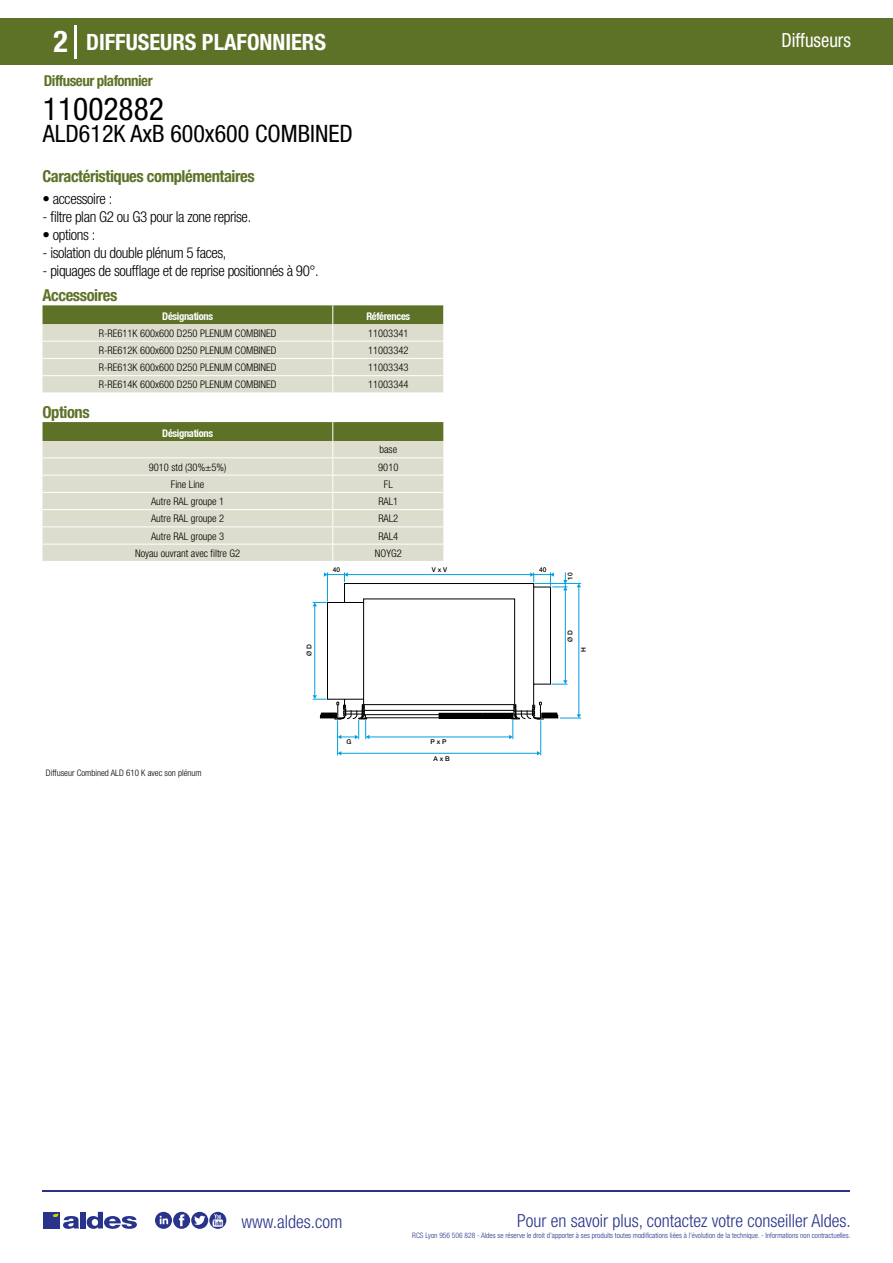
<style>
.page{position:relative;width:893px;height:1263px;background:#fff}
.page>*{position:absolute;margin:0;border:0;box-sizing:border-box;transform-origin:0 0}
.t1{font:condensed 31.5px "Helvetica Neue LT Std";color:#000}
.t2{font:700 condensed 30px "Helvetica Neue LT Std";color:#fff}
.t3{font:condensed 24px "Helvetica Neue LT Std";color:#000}
.t4{font:700 condensed 22.5px "Helvetica Neue LT Std";color:#fff}
.t5{font:condensed 19.5px "Helvetica Neue LT Std";color:#fff;scale:.95 1}
.t6{font:300 condensed 18px "Helvetica Neue";color:#28348b}
.t7{font:700 condensed 16.5px "Helvetica Neue LT Std";letter-spacing:-.025em;color:#5d7227}
.t8{font:300 condensed 15px "Helvetica Neue LT Std";letter-spacing:-.025em;color:#000}
.t9{font:700 condensed 15px "Helvetica Neue LT Std";letter-spacing:-.035em;color:#5d7227}
.t10{font:300 condensed 10.5px "Helvetica Neue";color:#000}
.t11{font:700 condensed 10.5px "Helvetica Neue";letter-spacing:-.03em;color:#fff}
.t12{font:300 condensed 9px "Helvetica Neue";color:#000}
.t13{font:300 condensed 7.5px "Helvetica Neue";color:#28348b}
.t14{font:500 6.6px "Helvetica Neue";color:#000}
</style>
<div class="page">
<div style="left:0;top:18px;width:893px;height:46px;background:#5d7227"></div>
<hr style="left:74px;top:25px;width:2px;height:33px;background:#fff">
<hr style="left:43px;top:1190px;width:807px;height:1px;background:#28348b">
<svg style="left:155px;top:1212px;width:71px;height:17px"></svg>
<div style="left:43px;top:1212px;width:17px;height:16px;background:#28348b"></div>
<div style="left:80px;top:1212px;width:6px;height:16px;background:#28348b"></div>
<svg style="left:87px;top:1212px;width:50px;height:17px"></svg>
<svg style="left:53px;top:1213px;width:26px;height:16px"></svg>
<svg style="left:43px;top:305px;width:401px;height:88px;background:#c3c8ac"></svg>
<svg style="left:43px;top:422px;width:401px;height:139px;background:#cdd0b8"></svg>
<hr style="left:337px;top:720px;width:1px;height:35px;background:#009fe3">
<hr style="left:540px;top:720px;width:1px;height:35px;background:#009fe3">
<hr style="left:341px;top:753px;width:197px;height:1px;background:#009fe3">
<svg style="left:537px;top:751px;width:4px;height:4px"></svg>
<svg style="left:313px;top:572px;width:268px;height:167px"></svg>
<h2 class="t2" style="left:54px;top:24px;width:16px">2</h2>
<h3 class="t4" style="left:86px;top:28px;width:242px">DIFFUSEURS PLAFONNIERS</h3>
<h3 class="t5" style="left:781px;top:29px;width:75px">Diffuseurs</h3>
<h3 class="t9" style="left:44px;top:71px;width:110px">Diffuseur plafonnier</h3>
<h1 class="t1" style="left:43px;top:91px;width:122px">11002882</h1>
<h3 class="t3" style="left:43px;top:120px;width:311px">ALD612K AxB 600x600 COMBINED</h3>
<h3 class="t7" style="left:43px;top:166px;width:214px">Caractéristiques complémentaires</h3>
<h3 class="t8" style="left:43px;top:190px;width:71px">• accessoire :</h3>
<h3 class="t8" style="left:43px;top:208px;width:210px">- filtre plan G2 ou G3 pour la zone reprise.</h3>
<h3 class="t8" style="left:43px;top:226px;width:54px">• options :</h3>
<h3 class="t8" style="left:43px;top:244px;width:186px">- isolation du double plénum 5 faces,</h3>
<h3 class="t8" style="left:43px;top:262px;width:278px">- piquages de soufflage et de reprise positionnés à 90°.</h3>
<h3 class="t7" style="left:43px;top:285px;width:76px">Accessoires</h3>
<h3 class="t7" style="left:43px;top:402px;width:49px">Options</h3>
<p class="t11" style="left:162px;top:310px;width:52px">Désignations</p>
<p class="t11" style="left:366px;top:310px;width:45px">Références</p>
<p class="t10" style="left:99px;top:327px;width:179px">R-RE611K 600x600 D250 PLENUM COMBINED</p>
<p class="t10" style="left:368px;top:327px;width:42px">11003341</p>
<p class="t10" style="left:99px;top:344px;width:179px">R-RE612K 600x600 D250 PLENUM COMBINED</p>
<p class="t10" style="left:368px;top:344px;width:42px">11003342</p>
<p class="t10" style="left:99px;top:361px;width:179px">R-RE613K 600x600 D250 PLENUM COMBINED</p>
<p class="t10" style="left:368px;top:361px;width:42px">11003343</p>
<p class="t10" style="left:99px;top:379px;width:179px">R-RE614K 600x600 D250 PLENUM COMBINED</p>
<p class="t10" style="left:368px;top:379px;width:42px">11003344</p>
<p class="t11" style="left:162px;top:426px;width:52px">Désignations</p>
<p class="t10" style="left:379px;top:444px;width:19px">base</p>
<p class="t10" style="left:149px;top:461px;width:79px">9010 std (30%±5%)</p>
<p class="t10" style="left:378px;top:461px;width:22px">9010</p>
<p class="t10" style="left:171px;top:478px;width:35px">Fine Line</p>
<p class="t10" style="left:384px;top:478px;width:10px">FL</p>
<p class="t10" style="left:151px;top:495px;width:75px">Autre RAL groupe 1</p>
<p class="t10" style="left:378px;top:495px;width:22px">RAL1</p>
<p class="t10" style="left:151px;top:513px;width:75px">Autre RAL groupe 2</p>
<p class="t10" style="left:378px;top:513px;width:22px">RAL2</p>
<p class="t10" style="left:151px;top:530px;width:75px">Autre RAL groupe 3</p>
<p class="t10" style="left:378px;top:530px;width:22px">RAL4</p>
<p class="t10" style="left:135px;top:547px;width:106px">Noyau ouvrant avec filtre G2</p>
<p class="t10" style="left:375px;top:547px;width:28px">NOYG2</p>
<p class="t14" style="left:432px;top:565px;width:17px">V x V</p>
<p class="t14" style="left:333px;top:565px;width:9px">40</p>
<p class="t14" style="left:539px;top:565px;width:9px">40</p>
<p class="t14" style="left:305px;top:655px;width:13px;rotate:-90deg">Ø D</p>
<p class="t14" style="left:566px;top:580px;width:9px;rotate:-90deg">10</p>
<p class="t14" style="left:566px;top:642px;width:13px;rotate:-90deg">Ø D</p>
<p class="t14" style="left:579px;top:652px;width:6px;rotate:-90deg">H</p>
<p class="t12" style="left:46px;top:768px;width:157px">Diffuseur Combined ALD 610 K avec son plénum</p>
<p class="t14" style="left:346px;top:738px;width:7px">G</p>
<p class="t14" style="left:430px;top:738px;width:18px">P x P</p>
<p class="t14" style="left:434px;top:755px;width:18px">A x B</p>
<h3 class="t6" style="left:241px;top:1211px;width:102px">www.aldes.com</h3>
<h3 class="t6" style="left:517px;top:1211px;width:335px">Pour en savoir plus, contactez votre conseiller Aldes.</h3>
<p class="t13" style="left:412px;top:1230px;width:440px">RCS Lyon 956 506 828 - Aldes se réserve le droit d’apporter à ses produits toutes modifications liées à l’évolution de la technique. - Informations non contractuelles.</p>
</div>
